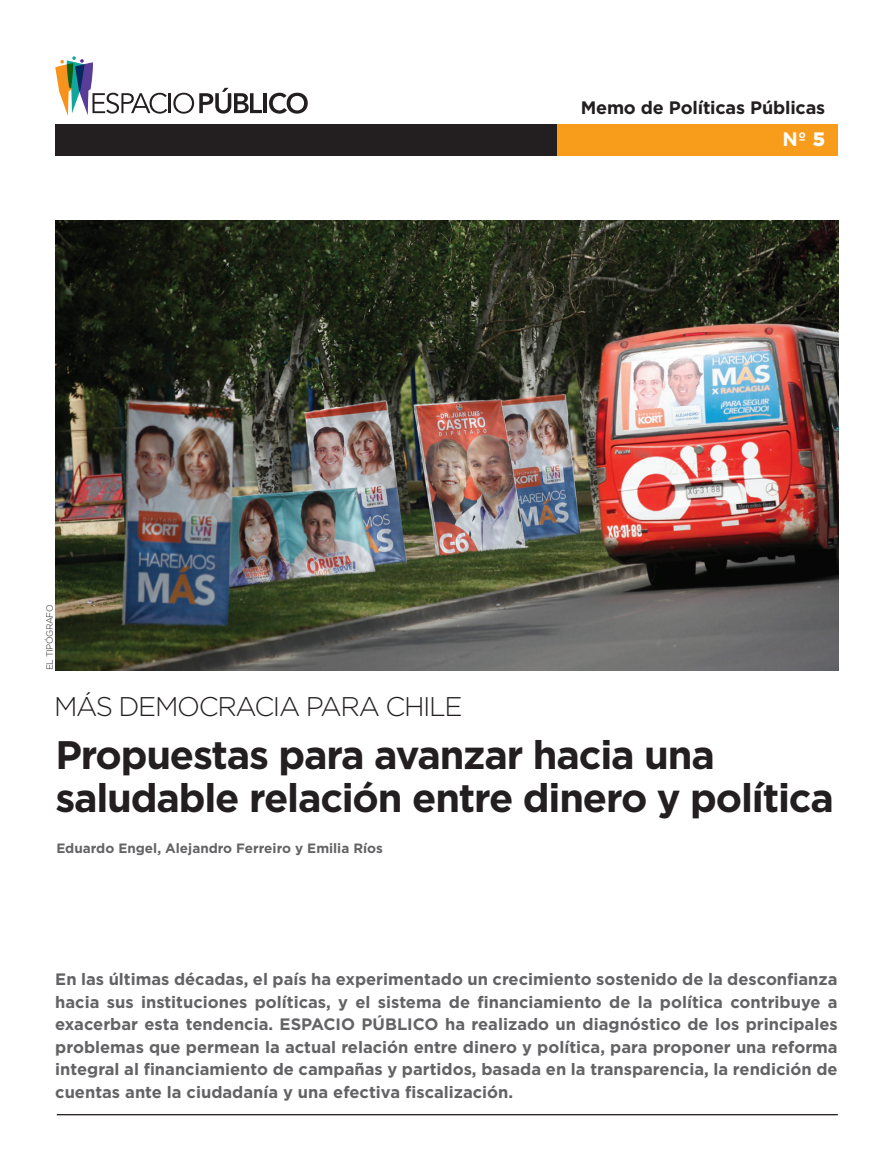
<style>
.page{position:relative;width:893px;height:1170px;background:#fff}
.page>*{position:absolute;margin:0;border:0;box-sizing:border-box;transform-origin:0 0}
.t1{font:700 39.75px/43.5px "Gotham";letter-spacing:-.03em;color:#231f20}
.t2{font:300 27px "Gotham";letter-spacing:-.05em;color:#231f20}
.t3{font:700 19.5px "Gotham";color:#fff}
.t4{font:700 18px "Gotham";letter-spacing:-.01em;color:#231f20}
.t5{font:700 16.5px/22.5px "Gotham";color:#636366;text-align:justify}
.t6{font:700 13.5px "Gotham";color:#636366}
.t7{font:300 9px "Gotham";letter-spacing:-.05em;color:#231f20}
.s1{font-weight:900}
</style>
<div class="page">
<img style="left:55px;top:220px;width:783px;height:450px">
<div style="left:55px;top:124px;width:782px;height:32px;background:#231f20"></div>
<div style="left:557px;top:124px;width:280px;height:32px;background:#f89c1c"></div>
<svg style="left:55px;top:56px;width:112px;height:60px"></svg>
<hr style="left:169px;top:93px;width:2px;height:20px;background:#231f20">
<svg style="left:173px;top:88px;width:89px;height:26px"></svg>
<hr style="left:263px;top:93px;width:4px;height:20px;background:#231f20">
<svg style="left:269px;top:93px;width:39px;height:21px"></svg>
<hr style="left:57px;top:1114px;width:781px;height:1px;background:#231f20">
<p class="t4" style="left:581px;top:96px;width:246px">Memo de Políticas Públicas</p>
<p class="t3" style="left:782px;top:126px;width:44px">Nº <span class="s1">5</span></p>
<p class="t7" style="left:44px;top:670px;width:67px;rotate:-90deg">EL TIPÓGRAFO</p>
<h2 class="t2" style="left:54px;top:689px;width:410px">MÁS DEMOCRACIA PARA CHILE</h2>
<h1 class="t1" style="left:55px;top:732px;width:780px">Propuestas para avanzar hacia una saludable relación entre dinero y política</h1>
<p class="t6" style="left:56px;top:839px;width:328px">Eduardo Engel, Alejandro Ferreiro y Emilia Ríos</p>
<p class="t5" style="left:55px;top:968px;width:784px">En las últimas décadas, el país ha experimentado un crecimiento sostenido de la desconfianza hacia sus instituciones políticas, y el sistema de financiamiento de la política contribuye a exacerbar esta tendencia. ESPACIO PÚBLICO ha realizado un diagnóstico de los principales problemas que permean la actual relación entre dinero y política, para proponer una reforma integral al financiamiento de campañas y partidos, basada en la transparencia, la rendición de cuentas ante la ciudadanía y una efectiva fiscalización.</p>
</div>
